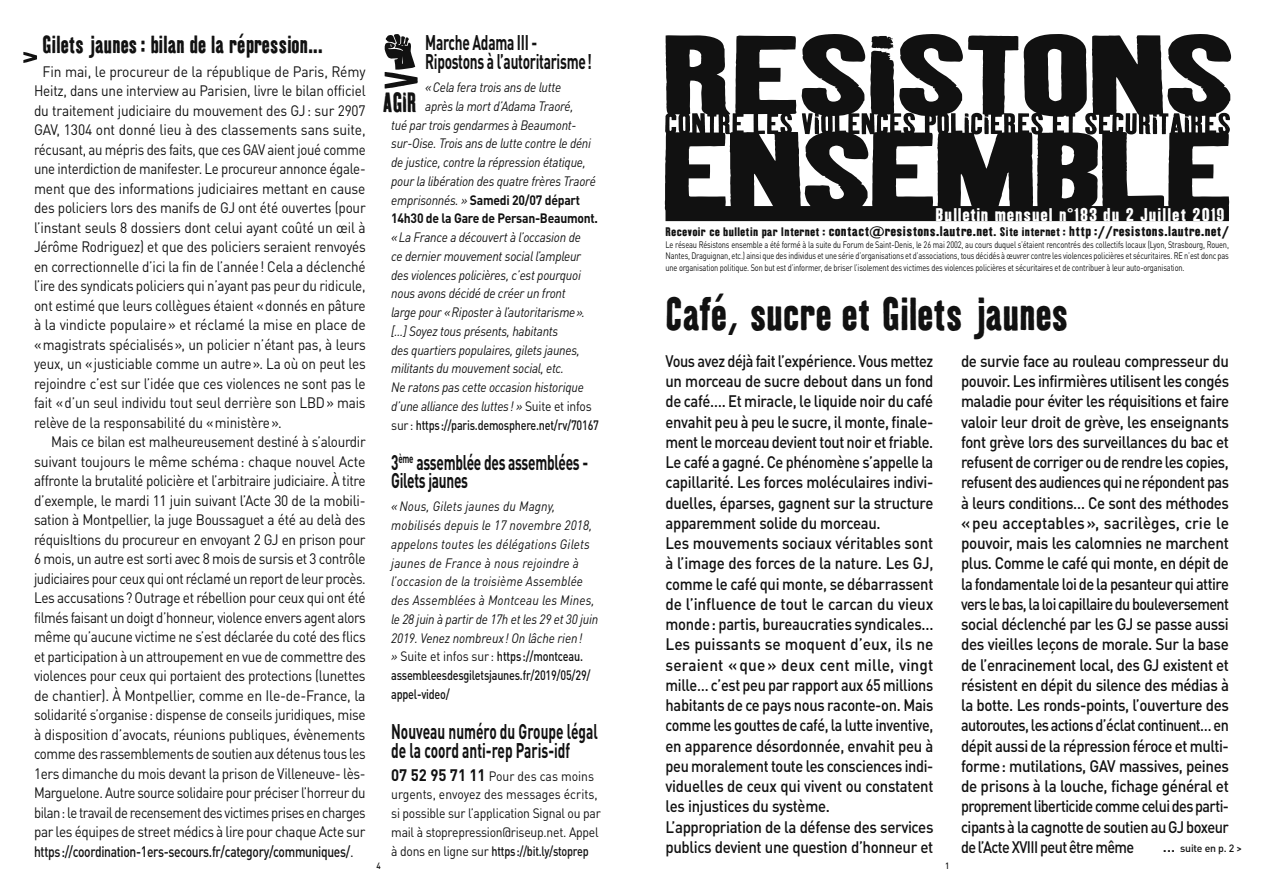
<style>
.page{position:relative;width:1263px;height:893px;background:#fff}
.page>*{position:absolute;margin:0;border:0;box-sizing:border-box;transform-origin:0 0}
.t1{font:45px "Kipp No 1";letter-spacing:.01em;color:#111}
.t2{font:27px "Kipp No 1";color:#111;scale:.9 1}
.t3{font:300 25.5px "DINOT";color:#111}
.t4{font:24px "Kipp No 1";letter-spacing:.015em;color:#111;scale:.95 1}
.t5{font:700 21px/18.8px "DINOT";letter-spacing:-.02em;color:#111;scale:.65 1}
.t6{font:700 21px/18.8px "DINOT";color:#111;scale:.65 1}
.t7{font:17.85px "Kipp No 1";letter-spacing:.05em;color:#fff;scale:1.18 1}
.t8{font:500 16.5px/20.2px "DINOT";letter-spacing:-.02em;color:#111;text-align:justify;scale:.91 1}
.t9{font:500 16.5px/20.2px "DINOT";letter-spacing:-.02em;color:#111;scale:.88 1}
.t10{font:15px/19.5px "DINOT";letter-spacing:-.025em;color:#111;text-align:justify;scale:.9 1}
.t11{font:15px/19.5px "DINOT";letter-spacing:-.025em;color:#111;text-align:justify;scale:.92 1}
.t12{font:italic 13.5px/18.8px "DINOT";letter-spacing:-.02em;color:#111;scale:.9 1}
.t13{font:italic 13.5px/18.8px "DINOT";letter-spacing:.01em;color:#111;scale:.9 1}
.t14{font:13.5px/18.8px "DINOT";letter-spacing:-.02em;color:#111;scale:.9 1}
.t15{font:13.5px "Kipp No 1";letter-spacing:.03em;color:#111;scale:1.2 1}
.t16{font:700 13.5px "DINOT";letter-spacing:-.02em;color:#111;scale:.9 1}
.t17{font:500 10.5px "DINOT";letter-spacing:-.02em;color:#111}
.t18{font:9.3px/11.1px "DINOT";letter-spacing:-.02em;color:#111;text-align:justify;scale:.8 1}
.t19{font:500 9px "DINOT";color:#111;scale:.9 1}
.s1{font-weight:500}
.s2{font-weight:400;font-style:italic}
.s3{font-style:normal}
.s4{font-weight:500;font-style:normal}
.s5{font-weight:700;font-size:16.5px}
.s6{font-size:12px}
</style>
<div class="page">
<svg style="left:665px;top:34px;width:566px;height:187px;fill:#111"></svg>
<svg style="left:871px;top:36px;width:22px;height:13px"></svg>
<svg style="left:802px;top:113px;width:17px;height:21px"></svg>
<svg style="left:965px;top:113px;width:4px;height:4px"></svg>
<svg style="left:984px;top:117px;width:5px;height:17px"></svg>
<svg style="left:1125px;top:113px;width:12px;height:21px"></svg>
<svg style="left:1153px;top:117px;width:4px;height:17px"></svg>
<svg style="left:23px;top:52px;width:14px;height:11px"></svg>
<svg style="left:384px;top:34px;width:34px;height:55px"></svg>
<h3 class="t4" style="left:43px;top:30px;width:296px">Gilets jaunes: bilan de la répression...</h3>
<p class="t11" style="left:34px;top:61px;width:362px;text-indent:9px">Fin mai, le procureur de la république de Paris, Rémy Heitz, dans une interview au Parisien, livre le bilan officiel du traitement judiciaire du mouvement des GJ: sur 2907<br>GAV, 1304 ont donné lieu à des classements sans suite, récusant, au mépris des faits, que ces GAV aient joué comme une interdiction de manifester. Le procureur annonce égale&shy;ment que des informations judiciaires mettant en cause des policiers lors des manifs de GJ ont été ouvertes (pour l’instant seuls 8 dossiers dont celui ayant coûté un œil à Jérôme Rodriguez) et que des policiers seraient renvoyés en correctionnelle d’ici la fin de l’année! Cela a déclenché l’ire des syndicats policiers qui n’ayant pas peur du ridicule, ont estimé que leurs collègues étaient «donnés en pâture à la vindicte populaire» et réclamé la mise en place de «magistrats spécialisés», un policier n’étant pas, à leurs yeux, un «justiciable comme un autre». La où on peut les rejoindre c’est sur l’idée que ces violences ne sont pas le fait «d’un seul individu tout seul derrière son LBD» mais relève de la responsabilité du «ministère».</p>
<p class="t10" style="left:34px;top:432px;width:370px;text-indent:17px">Mais ce bilan est malheureusement destiné à s’alourdir suivant toujours le même schéma: chaque nouvel Acte affronte la brutalité policière et l’arbitraire judiciaire. À titre d’exemple, le mardi 11 juin suivant l’Acte 30 de la mobili&shy;sation à Montpellier, la juge Boussaguet a été au delà des réquisItions du procureur en envoyant 2 GJ en prison pour 6 mois, un autre est sorti avec 8 mois de sursis et 3 contrôle judiciaires pour ceux qui ont réclamé un report de leur procès.<br>Les accusations? Outrage et rébellion pour ceux qui ont été filmés faisant un doigt d’honneur, violence envers agent alors même qu’aucune victime ne s’est déclarée du coté des flics et participation à un attroupement en vue de commettre des violences pour ceux qui portaient des protections (lunettes de chantier). À Montpellier, comme en Ile-de-France, la solidarité s’organise: dispense de conseils juridiques, mise à disposition d’avocats, réunions publiques, évènements comme des rassemblements de soutien aux détenus tous les 1ers dimanche du mois devant la prison de Villeneuve- lès-Marguelone. Autre source solidaire pour préciser l’horreur du bilan: le travail de recensement des victimes prises en charges par les équipes de street médics à lire pour chaque Acte sur <span class="s1">https://coordination-1ers-secours.fr/category/communiques/</span>.</p>
<h3 class="t5" style="left:425px;top:33px;width:258px">Marche Adama III -<br>Ripostons à l’autoritarisme!</h3>
<p class="t12" style="left:425px;top:78px;width:152px">«Cela fera trois ans de lutte</p>
<p class="t12" style="left:425px;top:96px;width:166px">après la mort d’Adama Traoré,</p>
<p class="t12" style="left:391px;top:115px;width:207px">tué par trois gendarmes à Beaumont-</p>
<p class="t12" style="left:391px;top:134px;width:224px">sur-Oise. Trois ans de lutte contre le déni</p>
<p class="t12" style="left:391px;top:153px;width:218px">de justice, contre la répression étatique,</p>
<p class="t12" style="left:391px;top:171px;width:229px">pour la libération des quatre frères Traoré</p>
<p class="t16" style="left:391px;top:191px;width:211px"><span class="s2">emprisonnés. »</span> Samedi 20/07 départ</p>
<p class="t16" style="left:391px;top:210px;width:231px">14h30 de la Gare de Persan-Beaumont.</p>
<p class="t12" style="left:391px;top:228px;width:232px">«La France a découvert à l’occasion de<br>ce dernier mouvement social l’ampleur des violences policières, c’est pourquoi nous avons décidé de créer un front<br>large pour «Riposter à l’autoritarisme». […] Soyez tous présents, habitants<br>des quartiers populaires, gilets jaunes, militants du mouvement social, etc.<br>Ne ratons pas cette occasion historique d’une alliance des luttes! » <span class="s3">Suite et infos sur:</span> <span class="s4">https://paris.demosphere.net/rv/70167</span></p>
<h3 class="t5" style="left:391px;top:452px;width:305px">3<sup>ème</sup> assemblée des assemblées -<br>Gilets jaunes</h3>
<p class="t13" style="left:391px;top:497px;width:231px">«Nous, Gilets jaunes du Magny, mobilisés depuis le 17 novembre 2018, appelons toutes les délégations Gilets jaunes de France à nous rejoindre à l’occasion de la troisième Assemblée des Assemblées à Montceau les Mines, le 28 juin à partir de 17h et les 29 et 30 juin 2019. Venez nombreux! On lâche rien!<br>» <span class="s3">Suite et infos sur:</span> <span class="s4">https://montceau. assembleesdesgiletsjaunes.fr/2019/05/29/ appel-video/</span></p>
<h3 class="t6" style="left:391px;top:721px;width:319px">Nouveau numéro du Groupe légal de la coord anti-rep Paris-idf</h3>
<p class="t14" style="left:391px;top:766px;width:234px"><span class="s5">07 52 95 71 11</span> Pour des cas moins urgents, envoyez des messages écrits, si possible sur l’application Signal ou par mail à stoprepression@riseup.net. Appel à dons en ligne sur <span class="s1">https://bit.ly/stoprep</span></p>
<h2 class="t2" style="left:383px;top:86px;width:39px">AGIR</h2>
<p class="t7" style="left:936px;top:204px;width:246px">Bulletin mensuel n°183 du 2 Juillet 2019</p>
<p class="t15" style="left:665px;top:223px;width:471px"><span class="s6">Recevoir ce bulletin par lnternet :</span> contact@resistons.lautre.net<span class="s6">. Site internet :</span> http ://resistons.lautre.net/</p>
<p class="t18" style="left:665px;top:239px;width:706px">Le réseau Résistons ensemble a été formé à la suite du Forum de Saint-Denis, le 26 mai 2002, au cours duquel s’étaient rencontrés des collectifs locaux (Lyon, Strasbourg, Rouen, Nantes, Draguignan, etc.) ainsi que des individus et une série d’organisations et d’associations, tous décidés à œuvrer contre les violences policières et sécuritaires. RE n’est donc pas une organisation politique. Son but est d’informer, de briser l’isolement des victimes des violences policières et sécuritaires et de contribuer à leur auto-organisation.</p>
<h1 class="t1" style="left:665px;top:287px;width:404px">Café, sucre et Gilets jaunes</h1>
<p class="t9" style="left:665px;top:350px;width:306px">Vous avez déjà fait l’expérience. Vous mettez un morceau de sucre debout dans un fond de café…. Et miracle, le liquide noir du café envahit peu à peu le sucre, il monte, finale&shy;ment le morceau devient tout noir et friable.<br>Le café a gagné. Ce phénomène s’appelle la capillarité. Les forces moléculaires indivi&shy;duelles, éparses, gagnent sur la structure apparemment solide du morceau.<br>Les mouvements sociaux véritables sont à l’image des forces de la nature. Les GJ, comme le café qui monte, se débarrassent de l’influence de tout le carcan du vieux monde: partis, bureaucraties syndicales...<br>Les puissants se moquent d’eux, ils ne seraient «que» deux cent mille, vingt mille… c’est peu par rapport aux 65 millions habitants de ce pays nous raconte-on. Mais comme les gouttes de café, la lutte inventive, en apparence désordonnée, envahit peu à peu moralement toute les consciences indi&shy;viduelles de ceux qui vivent ou constatent les injustices du système.<br>L’appropriation de la défense des services publics devient une question d’honneur et</p>
<p class="t8" style="left:961px;top:350px;width:296px">de survie face au rouleau compresseur du pouvoir. Les infirmières utilisent les congés maladie pour éviter les réquisitions et faire valoir leur droit de grève, les enseignants font grève lors des surveillances du bac et refusent de corriger ou de rendre les copies, refusent des audiences qui ne répondent pas à leurs conditions… Ce sont des méthodes «peu acceptables», sacrilèges, crie le pouvoir, mais les calomnies ne marchent plus. Comme le café qui monte, en dépit de la fondamentale loi de la pesanteur qui attire vers le bas, la loi capillaire du bouleversement social déclenché par les GJ se passe aussi des vieilles leçons de morale. Sur la base de l’enracinement local, des GJ existent et résistent en dépit du silence des médias à la botte. Les ronds-points, l’ouverture des autoroutes, les actions d’éclat continuent… en dépit aussi de la répression féroce et multi&shy;forme: mutilations, GAV massives, peines de prisons à la louche, fichage général et proprement liberticide comme celui des parti&shy;cipants à la cagnotte de soutien au GJ boxeur de l’Acte XVIII peut être même</p>
<h3 class="t3" style="left:1161px;top:827px;width:17px">...</h3>
<p class="t17" style="left:1180px;top:842px;width:63px">suite en p. 2 &gt;</p>
<p class="t19" style="left:377px;top:860px;width:6px">4</p>
<p class="t19" style="left:945px;top:860px;width:6px">1</p>
</div>
